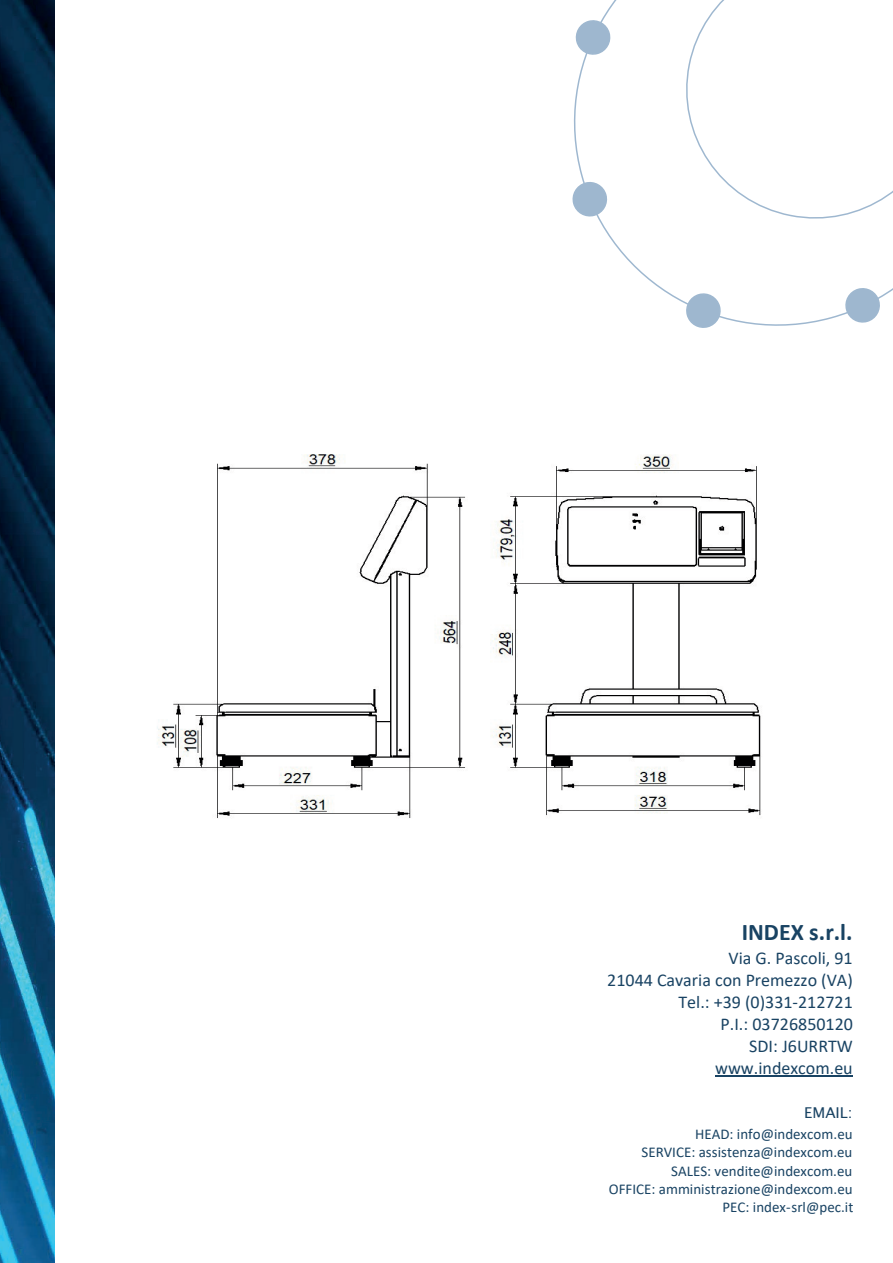
<style>
.page{position:relative;width:893px;height:1263px;background:#fff}
.page>*{position:absolute;margin:0;border:0;box-sizing:border-box;transform-origin:0 0}
.t1{font:700 24px "Calibri";color:#194363}
.t2{font:18px/22px "Calibri";color:#194363;text-align:right}
.t3{font:15px/18.3px "Calibri";color:#194363;text-align:right}
.t4{font:15px "Lucida Sans Unicode";color:#194363}
</style>
<div class="page">
<img style="left:157px;top:454px;width:604px;height:364px">
<hr style="left:715px;top:1076px;width:138px;height:1px;background:#194363">
<img style="left:0;top:0;width:54px;height:1263px">
<svg style="left:574px;top:0;width:319px;height:326px"></svg>
<svg style="left:574px;top:17px;width:37px;height:41px"></svg>
<svg style="left:842px;top:285px;width:39px;height:41px"></svg>
<svg style="left:683px;top:290px;width:39px;height:38px"></svg>
<svg style="left:572px;top:179px;width:36px;height:40px"></svg>
<img style="left:0;top:283px;width:21px;height:335px">
<h1 class="t1" style="left:742px;top:915px;width:112px">INDEX s.r.l.</h1>
<p class="t2" style="left:607px;top:946px;width:247px">Via G. Pascoli, 91<br>21044 Cavaria con Premezzo (VA)<br>Tel.: +39 (0)331-212721<br>P.I.: 03726850120<br>SDI: J6URRTW<br>www.indexcom.eu</p>
<p class="t4" style="left:804px;top:1101px;width:50px">EMAIL:</p>
<p class="t3" style="left:609px;top:1124px;width:246px">HEAD: info@indexcom.eu<br>SERVICE: assistenza@indexcom.eu<br>SALES: vendite@indexcom.eu<br>OFFICE: amministrazione@indexcom.eu<br>PEC: index-srl@pec.it</p>
</div>
